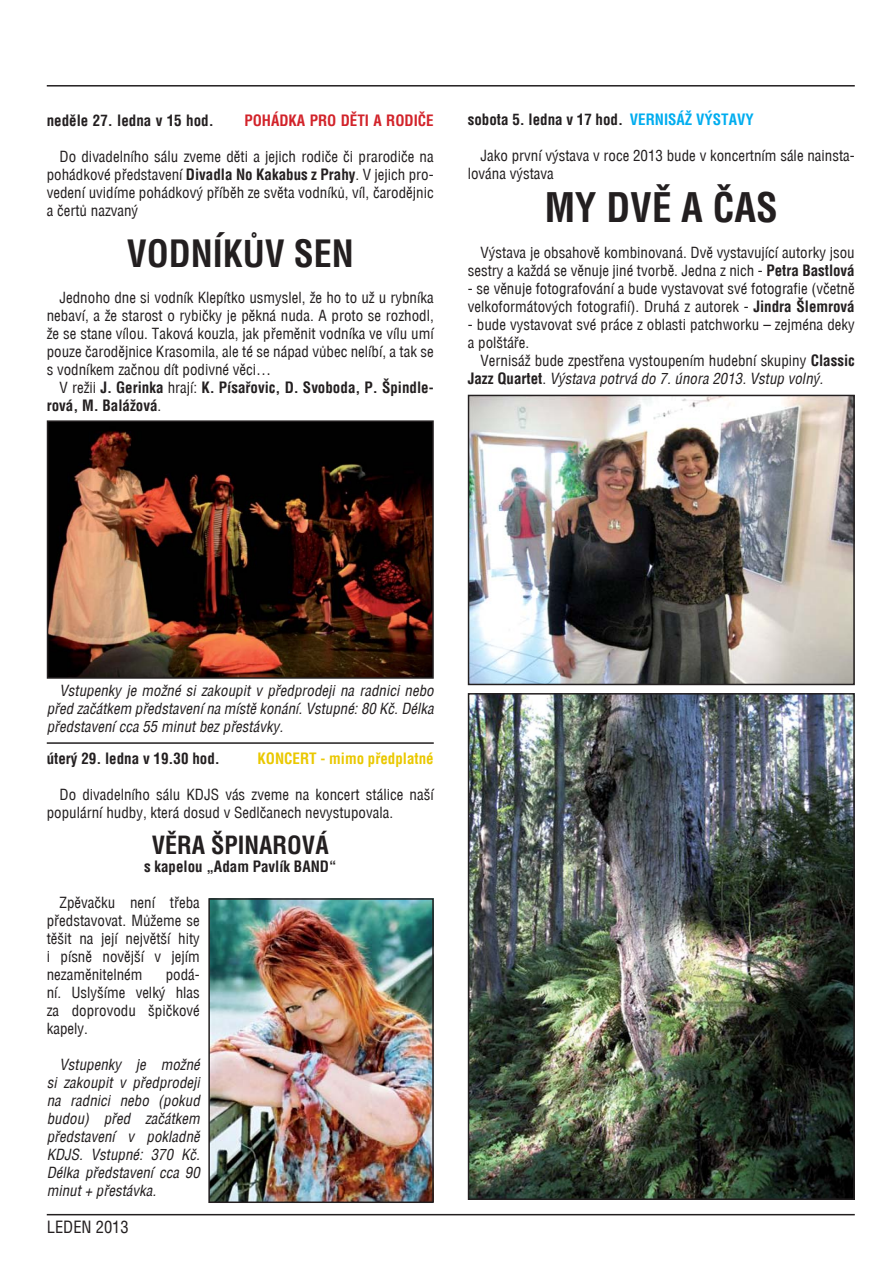
<style>
.page{position:relative;width:893px;height:1263px;background:#fff}
.page>*{position:absolute;margin:0;border:0;box-sizing:border-box;transform-origin:0 0}
.t1{font:700 39px "Switzerland Condensed";color:#231f20}
.t2{font:700 36px "Switzerland Condensed";color:#231f20}
.t3{font:700 24px "Switzerland Condensed";color:#231f20}
.t4{font:16.5px "Switzerland Condensed";color:#231f20}
.t5{font:15px/18px "Switzerland Condensed";color:#231f20}
.t6{font:italic 15px/18px "Switzerland Condensed";color:#231f20;text-align:justify}
.t7{font:700 15px/18px "Switzerland Condensed";color:#231f20}
.t8{font:700 15px "Switzerland Condensed";color:#eac800}
.t9{font:700 15px "Switzerland Condensed";color:#d2232a}
.s1{font-weight:700}
.s2{font-weight:400}
.s3{color:#00adef}
.s4{font-style:italic}
</style>
<div class="page">
<hr style="left:47px;top:1214px;width:808px;height:1px;background:#231f20">
<hr style="left:47px;top:85px;width:808px;height:2px;background:#231f20">
<hr style="left:47px;top:742px;width:387px;height:2px;background:#231f20">
<img style="left:50px;top:423px;width:381px;height:253px">
<div style="left:47px;top:420px;width:387px;height:259px;border:2px solid #231f20"></div>
<img style="left:211px;top:901px;width:220px;height:299px">
<div style="left:208px;top:898px;width:226px;height:305px;border:2px solid #231f20"></div>
<img style="left:471px;top:398px;width:381px;height:284px">
<div style="left:468px;top:395px;width:387px;height:290px;border:2px solid #231f20"></div>
<img style="left:471px;top:696px;width:381px;height:501px">
<div style="left:468px;top:693px;width:387px;height:507px;border:2px solid #231f20"></div>
<p class="t7" style="left:47px;top:112px;width:168px">neděle 27. ledna v 15 hod.</p>
<p class="t9" style="left:244px;top:112px;width:191px">POHÁDKA PRO DĚTI A RODIČE</p>
<p class="t5" style="left:47px;top:148px;width:388px;text-align:justify;text-indent:13px">Do divadelního sálu zveme děti a jejich rodiče či prarodiče na pohádkové představení <span class="s1">Divadla No Kakabus z Prahy</span>. V jejich pro&shy;vedení uvidíme pohádkový příběh ze světa vodníků, víl, čarodějnic a čertů nazvaný</p>
<h2 class="t2" style="left:127px;top:233px;width:229px">VODNÍKŮV SEN</h2>
<p class="t5" style="left:47px;top:289px;width:388px;text-align:justify;text-indent:13px">Jednoho dne si vodník Klepítko usmyslel, že ho to už u rybníka nebaví, a že starost o rybičky je pěkná nuda. A proto se rozhodl, že se stane vílou. Taková kouzla, jak přeměnit vodníka ve vílu umí pouze čarodějnice Krasomila, ale té se nápad vůbec nelíbí, a tak se s vodníkem začnou dít podivné věci…</p>
<p class="t7" style="left:47px;top:379px;width:388px;text-indent:13px"><span class="s2">V režii</span> J. Gerinka <span class="s2">hrají:</span> K. Písařovic, D. Svoboda, P. Špindle&shy;rová, M. Balážová<span class="s2">.</span></p>
<p class="t7" style="left:468px;top:110px;width:287px">sobota 5. ledna v 17 hod. <span class="s3">VERNISÁŽ VÝSTAVY</span></p>
<p class="t5" style="left:468px;top:146px;width:388px;text-indent:13px">Jako první výstava v roce 2013 bude v koncertním sále nainsta&shy;lována výstava</p>
<h1 class="t1" style="left:545px;top:185px;width:235px">MY DVĚ A ČAS</h1>
<p class="t5" style="left:468px;top:244px;width:388px;text-align:right">Výstava je obsahově kombinovaná. Dvě vystavující autorky jsou sestry a každá se věnuje jiné tvorbě. Jedna z nich - <span class="s1">Petra Bastlová</span></p>
<p class="t5" style="left:468px;top:280px;width:388px">- se věnuje fotografování a bude vystavovat své fotografie (včetně velkoformátových fotografií). Druhá z autorek - <span class="s1">Jindra Šlemrová</span></p>
<p class="t5" style="left:468px;top:316px;width:388px">- bude vystavovat své práce z oblasti patchworku – zejména deky a polštáře.</p>
<p class="t5" style="left:468px;top:352px;width:388px;text-indent:13px">Vernisáž bude zpestřena vystoupením hudební skupiny <span class="s1">Classic<br>Jazz Quartet</span>. <span class="s4">Výstava potrvá do 7. února 2013. Vstup volný.</span></p>
<p class="t6" style="left:47px;top:681px;width:388px;text-indent:13px">Vstupenky je možné si zakoupit v předprodeji na radnici nebo před začátkem představení na místě konání. Vstupné: 80 Kč. Délka představení cca 55 minut bez přestávky.</p>
<p class="t7" style="left:47px;top:749px;width:175px">úterý 29. ledna v 19.30 hod.</p>
<p class="t8" style="left:257px;top:749px;width:178px">KONCERT - mimo předplatné</p>
<p class="t5" style="left:47px;top:785px;width:388px;text-indent:13px">Do divadelního sálu KDJS vás zveme na koncert stálice naší populární hudby, která dosud v Sedlčanech nevystupovala.</p>
<h3 class="t3" style="left:152px;top:830px;width:178px">VĚRA ŠPINAROVÁ</h3>
<p class="t7" style="left:144px;top:857px;width:194px">s kapelou „Adam Pavlík BAND“</p>
<p class="t5" style="left:47px;top:893px;width:155px;text-align:justify;text-indent:13px">Zpěvačku není třeba představovat. Můžeme se těšit na její největší hity i písně novější v jejím nezaměnitelném</p>
<p class="t5" style="left:47px;top:965px;width:155px;text-align:justify;text-indent:119px">podá&shy;ní. Uslyšíme velký hlas za doprovodu špičkové kapely.</p>
<p class="t6" style="left:47px;top:1055px;width:155px;text-indent:13px">Vstupenky je možné si zakoupit v předprodeji na radnici nebo (pokud budou) před začátkem představení v pokladně KDJS. Vstupné: 370 Kč.<br>Délka představení cca 90 minut + přestávka.</p>
<p class="t4" style="left:47px;top:1217px;width:84px">LEDEN 2013</p>
</div>
